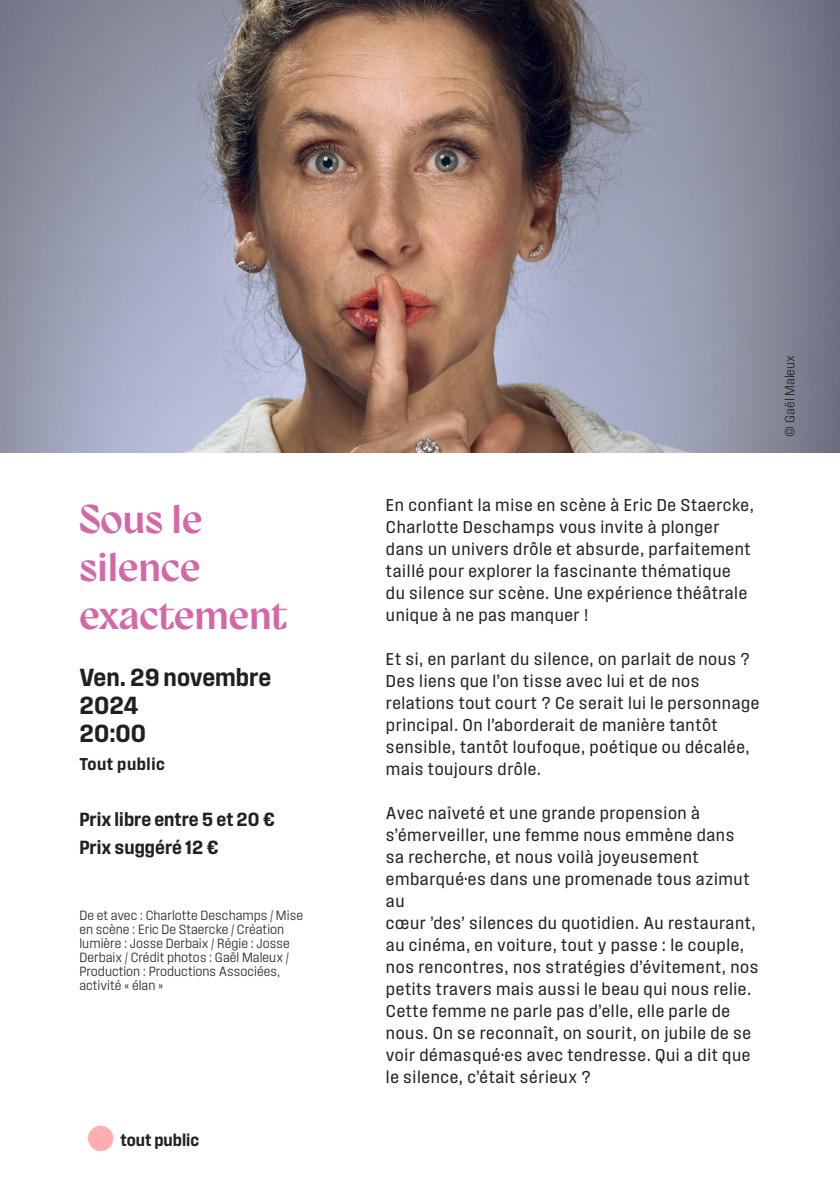
<style>
.page{position:relative;width:840px;height:1191px;background:#fff}
.page>*{position:absolute;margin:0;border:0;box-sizing:border-box;transform-origin:0 0}
.t1{font:300 40px/48px "Gyst Variable Roman";color:#d268a8}
.t2{font:26px/28px "Field Gothic No.54 Demi Compact";color:#231f20}
.t3{font:20px "Field Gothic No.54 Demi Compact";color:#231f20}
.t4{font:18px/22px "Field Gothic No.52 Reg Compact";letter-spacing:.03em;color:#231f20}
.t5{font:18px "Field Gothic No.54 Demi Compact";letter-spacing:.005em;color:#231f20}
.t6{font:18px "Field Gothic No.54 Demi Compact";letter-spacing:.03em;color:#231f20}
.t7{font:14px/14px "Field Gothic No.51 Light Compact";color:#231f20}
</style>
<div class="page">
<img style="left:0;top:0;width:839px;height:452px">
<div style="left:88px;top:1125px;width:25px;height:26px;background:#ffafaf;border-radius:50%"></div>
<p class="t1" style="left:79px;top:495px;width:210px">Sous le silence exactement</p>
<p class="t2" style="left:79px;top:662px;width:193px">Ven. 29 novembre<br>2024</p>
<p class="t2" style="left:79px;top:718px;width:68px">20:00</p>
<p class="t6" style="left:79px;top:754px;width:87px">Tout public</p>
<p class="t3" style="left:79px;top:808px;width:197px">Prix libre entre 5 et 20 €</p>
<p class="t3" style="left:79px;top:836px;width:141px">Prix suggéré 12 €</p>
<p class="t7" style="left:79px;top:908px;width:225px">De et avec : Charlotte Deschamps / Mise en scène : Eric De Staercke / Création lumière : Josse Derbaix / Régie : Josse Derbaix / Crédit photos : Gaël Maleux / Production : Productions Associées, activité « élan »</p>
<p class="t5" style="left:120px;top:1130px;width:80px">tout public</p>
<p class="t4" style="left:386px;top:493px;width:369px">En confiant la mise en scène à Eric De Staercke, Charlotte Deschamps vous invite à plonger dans un univers drôle et absurde, parfaitement taillé pour explorer la fascinante thématique du silence sur scène. Une expérience théâtrale unique à ne pas manquer !</p>
<p class="t4" style="left:386px;top:647px;width:365px">Et si, en parlant du silence, on parlait de nous ?<br>Des liens que l’on tisse avec lui et de nos</p>
<p class="t4" style="left:386px;top:691px;width:375px">relations tout court ? Ce serait lui le personnage principal. On l’aborderait de manière tantôt</p>
<p class="t4" style="left:386px;top:735px;width:365px">sensible, tantôt loufoque, poétique ou décalée, mais toujours drôle.</p>
<p class="t4" style="left:386px;top:801px;width:350px">Avec naïveté et une grande propension à s’émerveiller, une femme nous emmène dans</p>
<p class="t4" style="left:386px;top:845px;width:365px">sa recherche, et nous voilà joyeusement embarqué·es dans une promenade tous azimut au</p>
<p class="t4" style="left:386px;top:911px;width:371px">cœur ’des’ silences du quotidien. Au restaurant, au cinéma, en voiture, tout y passe : le couple,</p>
<p class="t4" style="left:386px;top:955px;width:374px">nos rencontres, nos stratégies d’évitement, nos petits travers mais aussi le beau qui nous relie.</p>
<p class="t4" style="left:386px;top:999px;width:366px">Cette femme ne parle pas d’elle, elle parle de nous. On se reconnaît, on sourit, on jubile de se</p>
<p class="t4" style="left:386px;top:1043px;width:366px">voir démasqué·es avec tendresse. Qui a dit que le silence, c’était sérieux ?</p>
<p class="t7" style="left:782px;top:437px;width:83px;rotate:-90deg">© Gaël Maleux</p>
</div>
